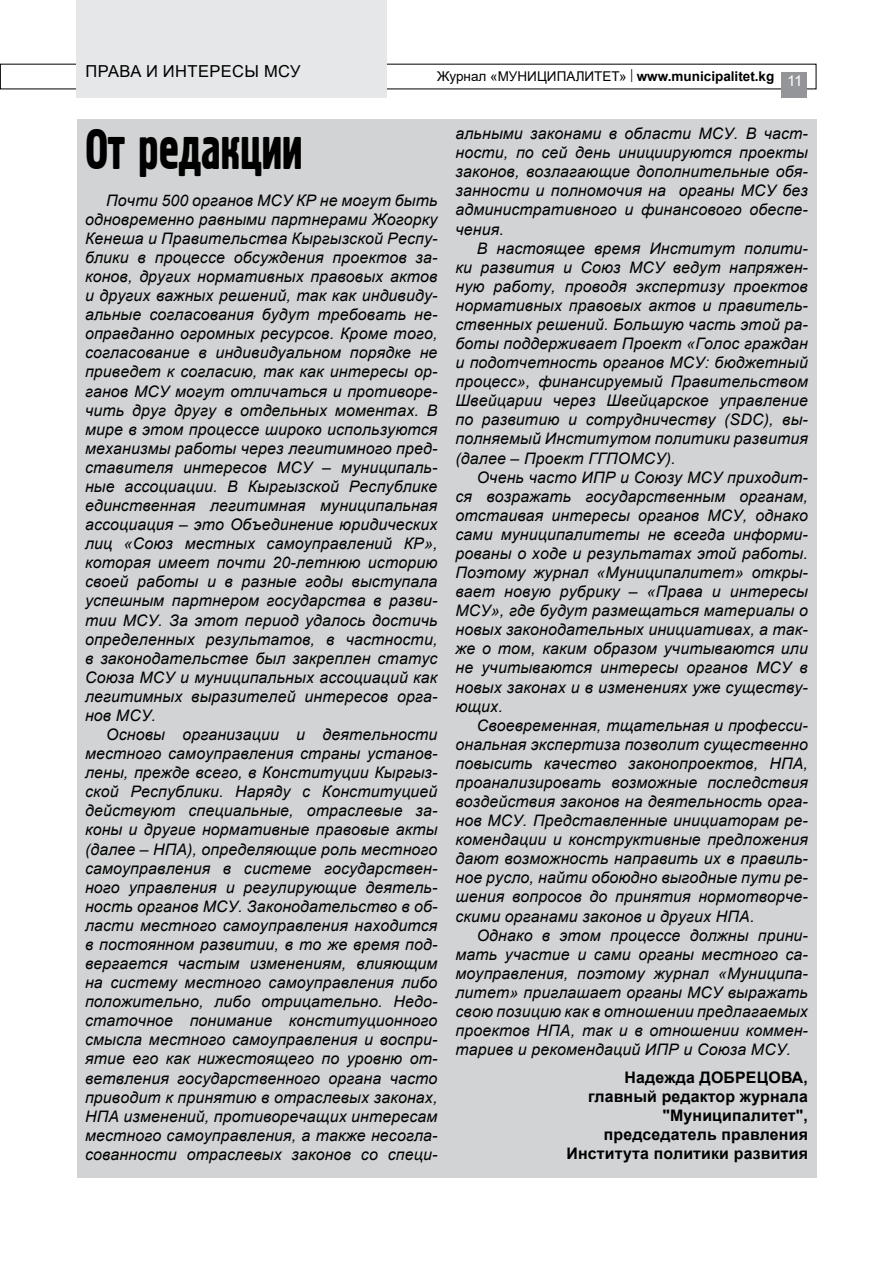
<style>
.page{position:relative;width:893px;height:1263px;background:#fff}
.page>*{position:absolute;margin:0;border:0;box-sizing:border-box;transform-origin:0 0}
.t1{font:57px "Hermes";letter-spacing:-.01em;color:#000;scale:.81 1}
.t2{font:16.5px "Arial";letter-spacing:.025em;color:#000}
.t3{font:italic 15.9px/19px "Arial";letter-spacing:.01em;color:#000;text-align:justify}
.t4{font:700 15.9px/19px "Arial";letter-spacing:.01em;color:#000;text-align:right}
.t5{font:15px "Arial";color:#fff}
.t6{font:13.5px "Arial";color:#000}
.s1{font-weight:700}
</style>
<div class="page">
<div style="left:781px;top:72px;width:26px;height:26px;background:#939598"></div>
<div style="left:77px;top:0;width:310px;height:98px;background:#e6e7e8"></div>
<div style="left:77px;top:119px;width:739px;height:1059px;background:#d1d3d4"></div>
<p class="t2" style="left:86px;top:60px;width:216px">ПРАВА И ИНТЕРЕСЫ МСУ</p>
<p class="t6" style="left:437px;top:67px;width:339px">Журнал «МУНИЦИПАЛИТЕТ» | <span class="s1">www.municipalitet.kg</span></p>
<p class="t5" style="left:787px;top:71px;width:17px">11</p>
<h1 class="t1" style="left:85px;top:117px;width:271px">От редакции</h1>
<p class="t3" style="left:85px;top:191px;width:354px;text-indent:21px">Почти 500 органов МСУ КР не могут быть одновременно равными партнерами Жогорку Кенеша и Правительства Кыргызской Респу&shy;блики в процессе обсуждения проектов за&shy;конов, других нормативных правовых актов и других важных решений, так как индивиду&shy;альные согласования будут требовать не&shy;оправданно огромных ресурсов. Кроме того, согласование в индивидуальном порядке не приведет к согласию, так как интересы ор&shy;ганов МСУ могут отличаться и противоре&shy;чить друг другу в отдельных моментах. В мире в этом процессе широко используются механизмы работы через легитимного пред&shy;ставителя интересов МСУ – муниципаль&shy;ные ассоциации. В Кыргызской Республике единственная легитимная муниципальная ассоциация – это Объединение юридических лиц «Союз местных самоуправлений КР», которая имеет почти 20-летнюю историю своей работы и в разные годы выступала успешным партнером государства в разви&shy;тии МСУ. За этот период удалось достичь определенных результатов, в частности, в законодательстве был закреплен статус Союза МСУ и муниципальных ассоциаций как легитимных выразителей интересов орга&shy;нов МСУ.</p>
<p class="t3" style="left:85px;top:725px;width:354px;text-indent:21px">Основы организации и деятельности местного самоуправления страны установ&shy;лены, прежде всего, в Конституции Кыргыз&shy;ской Республики. Наряду с Конституцией действуют специальные, отраслевые за&shy;коны и другие нормативные правовые акты (далее – НПА), определяющие роль местного самоуправления в системе государствен&shy;ного управления и регулирующие деятель&shy;ность органов МСУ. Законодательство в об&shy;ласти местного самоуправления находится в постоянном развитии, в то же время под&shy;вергается частым изменениям, влияющим на систему местного самоуправления либо положительно, либо отрицательно. Недо&shy;статочное понимание конституционного смысла местного самоуправления и воспри&shy;ятие его как нижестоящего по уровню от&shy;ветвления государственного органа часто приводит к принятию в отраслевых законах, НПА изменений, противоречащих интересам местного самоуправления, а также несогла&shy;сованности отраслевых законов со специ-</p>
<p class="t3" style="left:455px;top:124px;width:354px">альными законами в области МСУ. В част&shy;ности, по сей день инициируются проекты законов, возлагающие дополнительные обя&shy;занности и полномочия на органы МСУ без административного и финансового обеспе&shy;чения.</p>
<p class="t3" style="left:455px;top:239px;width:354px;text-indent:21px">В настоящее время Институт полити&shy;ки развития и Союз МСУ ведут напряжен&shy;ную работу, проводя экспертизу проектов нормативных правовых актов и правитель&shy;ственных решений. Большую часть этой ра&shy;боты поддерживает Проект «Голос граждан и подотчетность органов МСУ: бюджетный процесс», финансируемый Правительством Швейцарии через Швейцарское управление по развитию и сотрудничеству (SDC), вы&shy;полняемый Институтом политики развития (далее – Проект ГГПОМСУ).</p>
<p class="t3" style="left:455px;top:468px;width:354px;text-indent:21px">Очень часто ИПР и Союзу МСУ приходит&shy;ся возражать государственным органам, отстаивая интересы органов МСУ, однако сами муниципалитеты не всегда информи&shy;рованы о ходе и результатах этой работы.<br>Поэтому журнал «Муниципалитет» откры&shy;вает новую рубрику – «Права и интересы МСУ», где будут размещаться материалы о новых законодательных инициативах, а так&shy;же о том, каким образом учитываются или не учитываются интересы органов МСУ в новых законах и в изменениях уже существу&shy;ющих.</p>
<p class="t3" style="left:455px;top:716px;width:354px;text-indent:21px">Своевременная, тщательная и професси&shy;ональная экспертиза позволит существенно повысить качество законопроектов, НПА, проанализировать возможные последствия воздействия законов на деятельность орга&shy;нов МСУ. Представленные инициаторам ре&shy;комендации и конструктивные предложения дают возможность направить их в правиль&shy;ное русло, найти обоюдно выгодные пути ре&shy;шения вопросов до принятия нормотворче&shy;скими органами законов и других НПА.</p>
<p class="t3" style="left:455px;top:926px;width:354px;text-indent:21px">Однако в этом процессе должны прини&shy;мать участие и сами органы местного са&shy;моуправления, поэтому журнал «Муниципа&shy;литет» приглашает органы МСУ выражать свою позицию как в отношении предлагаемых проектов НПА, так и в отношении коммен&shy;тариев и рекомендаций ИПР и Союза МСУ.</p>
<p class="t4" style="left:566px;top:1068px;width:243px">Надежда ДОБРЕЦОВА, главный редактор журнала "Муниципалитет", председатель правления<br>Института политики развития</p>
</div>
